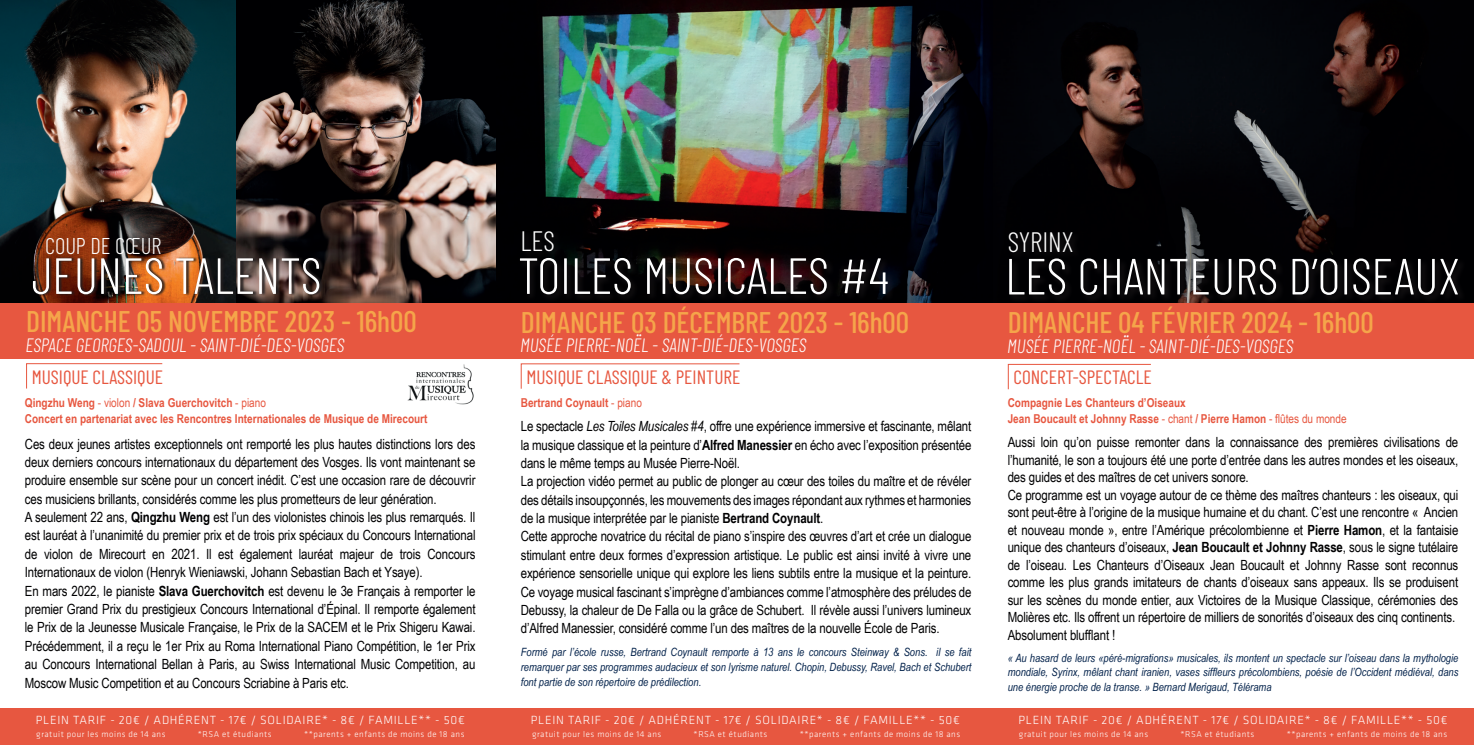
<style>
.page{position:relative;width:1474px;height:745px;background:#fff}
.page>*{position:absolute;margin:0;border:0;box-sizing:border-box;transform-origin:0 0}
.t1{font:300 50.75px "Barlow Condensed";color:#fff}
.t2{font:500 29.75px "Barlow Condensed";color:#f5a54a}
.t3{font:300 28px "Barlow Condensed";color:#fff}
.t4{font:300 22.75px "Barlow Condensed";color:#fff}
.t5{font:italic 300 19.25px "Barlow Condensed";color:#fff}
.t6{font:19.25px "Barlow Condensed";color:#e75740}
.t7{font:14px/18.4px "Arial Narrow";letter-spacing:-.01em;color:#000002}
.t8{font:700 12.25px/15.8px "Arial Narrow";color:#e75740}
.t9{font:300 12.25px "Klavika";letter-spacing:.06em;color:#fff}
.t10{font:italic 11.38px/14.9px "Arial Narrow";color:#03224b;text-align:justify}
.t11{font:300 8.75px "Klavika";letter-spacing:.06em;color:#fff}
.s1{font-weight:400}
.s2{font-weight:700}
.s3{font-style:italic}
</style>
<div class="page">
<img style="left:235px;top:0;width:261px;height:303px">
<img style="left:0;top:0;width:235px;height:303px">
<img style="left:992px;top:0;width:481px;height:303px">
<img style="left:496px;top:0;width:473px;height:303px">
<img style="left:824px;top:0;width:168px;height:302px">
<div style="left:0;top:303px;width:1473px;height:55px;background:#e75740"></div>
<div style="left:0;top:708px;width:1473px;height:36px;background:#e75740"></div>
<svg style="left:26px;top:363px;width:137px;height:26px"></svg>
<img style="left:33px;top:256px;width:291px;height:40px">
<svg style="left:520px;top:363px;width:220px;height:26px"></svg>
<div style="left:518px;top:257px;width:378px;height:46px;background:#231f20;opacity:.75"></div>
<div style="left:521px;top:229px;width:41px;height:30px;background:#030305"></div>
<svg style="left:1007px;top:363px;width:144px;height:27px"></svg>
<div style="left:1007px;top:257px;width:459px;height:46px;background:#050406"></div>
<div style="left:1007px;top:230px;width:74px;height:30px;background:#050406"></div>
<img style="left:407px;top:364px;width:67px;height:41px">
<h3 class="t4" style="left:45px;top:229px;width:118px">COUP DE CŒUR</h3>
<h1 class="t1" style="left:32px;top:239px;width:291px">JEUNES TALENTS</h1>
<h2 class="t2" style="left:26px;top:300px;width:392px">DIMANCHE 05 NOVEMBRE 2023 - 16h00</h2>
<h3 class="t5" style="left:26px;top:331px;width:320px">ESPACE GEORGES-SADOUL - SAINT-DIÉ-DES-VOSGES</h3>
<h3 class="t6" style="left:32px;top:362px;width:133px">MUSIQUE CLASSIQUE</h3>
<p class="t8" style="left:25px;top:394px;width:404px">Qingzhu Weng <span class="s1">- violon</span> / Slava Guerchovitch <span class="s1">- piano<br></span>Concert en partenariat avec les Rencontres Internationales de Musique de Mirecourt</p>
<p class="t7" style="left:25px;top:433px;width:452px">Ces deux jeunes artistes exceptionnels ont remporté les plus hautes distinctions lors des deux derniers concours internationaux du département des Vosges. Ils vont maintenant se produire ensemble sur scène pour un concert inédit. C’est une occasion rare de découvrir ces musiciens brillants, considérés comme les plus prometteurs de leur génération.<br>A seulement 22 ans, <span class="s2">Qingzhu Weng</span> est l’un des violonistes chinois les plus remarqués. Il est lauréat à l’unanimité du premier prix et de trois prix spéciaux du Concours International de violon de Mirecourt en 2021. Il est également lauréat majeur de trois Concours Internationaux de violon (Henryk Wieniawski, Johann Sebastian Bach et Ysaye).<br>En mars 2022, le pianiste <span class="s2">Slava Guerchovitch</span> est devenu le 3e Français à remporter le premier Grand Prix du prestigieux Concours International d’Épinal. Il remporte également le Prix de la Jeunesse Musicale Française, le Prix de la SACEM et le Prix Shigeru Kawai.<br>Précédemment, il a reçu le 1er Prix au Roma International Piano Compétition, le 1er Prix au Concours International Bellan à Paris, au Swiss International Music Competition, au Moscow Music Competition et au Concours Scriabine à Paris etc.</p>
<h3 class="t3" style="left:520px;top:221px;width:36px">LES</h3>
<h1 class="t1" style="left:518px;top:239px;width:372px">TOILES MUSICALES #4</h1>
<h2 class="t2" style="left:521px;top:300px;width:390px">DIMANCHE 03 DÉCEMBRE 2023 - 16h00</h2>
<h3 class="t5" style="left:520px;top:331px;width:288px">MUSÉE PIERRE-NOËL - SAINT-DIÉ-DES-VOSGES</h3>
<h3 class="t6" style="left:526px;top:363px;width:215px">MUSIQUE CLASSIQUE &amp; PEINTURE</h3>
<p class="t8" style="left:521px;top:394px;width:123px">Bertrand Coynault <span class="s1">- piano</span></p>
<p class="t7" style="left:521px;top:416px;width:452px">Le spectacle <span class="s3">Les Toiles Musicales #4</span>, offre une expérience immersive et fascinante, mêlant la musique classique et la peinture d’<span class="s2">Alfred Manessier</span> en écho avec l’exposition présentée dans le même temps au Musée Pierre-Noël.<br>La projection vidéo permet au public de plonger au cœur des toiles du maître et de révéler des détails insoupçonnés, les mouvements des images répondant aux rythmes et harmonies de la musique interprétée par le pianiste <span class="s2">Bertrand Coynault</span>.<br>Cette approche novatrice du récital de piano s’inspire des œuvres d’art et crée un dialogue stimulant entre deux formes d’expression artistique. Le public est ainsi invité à vivre une expérience sensorielle unique qui explore les liens subtils entre la musique et la peinture.<br>Ce voyage musical fascinant s’imprègne d’ambiances comme l’atmosphère des préludes de Debussy, la chaleur de De Falla ou la grâce de Schubert. Il révèle aussi l’univers lumineux d’Alfred Manessier, considéré comme l’un des maîtres de la nouvelle École de Paris.</p>
<p class="t10" style="left:521px;top:643px;width:452px">Formé par l’école russe, Bertrand Coynault remporte à 13 ans le concours Steinway &amp; Sons. il se fait remarquer par ses programmes audacieux et son lyrisme naturel. Chopin, Debussy, Ravel, Bach et Schubert font partie de son répertoire de prédilection.</p>
<h3 class="t3" style="left:1007px;top:222px;width:68px">SYRINX</h3>
<h1 class="t1" style="left:1005px;top:240px;width:456px">LES CHANTEURS D’OISEAUX</h1>
<h2 class="t2" style="left:1007px;top:301px;width:367px">DIMANCHE 04 FÉVRIER 2024 - 16h00</h2>
<h3 class="t5" style="left:1007px;top:331px;width:288px">MUSÉE PIERRE-NOËL - SAINT-DIÉ-DES-VOSGES</h3>
<h3 class="t6" style="left:1013px;top:363px;width:140px">CONCERT-SPECTACLE</h3>
<p class="t8" style="left:1007px;top:394px;width:340px">Compagnie Les Chanteurs d’Oiseaux<br>Jean Boucault et Johnny Rasse <span class="s1">- chant</span> / Pierre Hamon <span class="s1">- flûtes du monde</span></p>
<p class="t7" style="left:1007px;top:433px;width:452px;line-height:17.5px">Aussi loin qu’on puisse remonter dans la connaissance des premières civilisations de l’humanité, le son a toujours été une porte d’entrée dans les autres mondes et les oiseaux, des guides et des maîtres de cet univers sonore.<br>Ce programme est un voyage autour de ce thème des maîtres chanteurs : les oiseaux, qui sont peut-être à l’origine de la musique humaine et du chant. C’est une rencontre « Ancien et nouveau monde », entre l’Amérique précolombienne et <span class="s2">Pierre Hamon</span>, et la fantaisie unique des chanteurs d’oiseaux, <span class="s2">Jean Boucault et Johnny Rasse</span>, sous le signe tutélaire de l’oiseau. Les Chanteurs d’Oiseaux Jean Boucault et Johnny Rasse sont reconnus comme les plus grands imitateurs de chants d’oiseaux sans appeaux. Ils se produisent sur les scènes du monde entier, aux Victoires de la Musique Classique, cérémonies des Molières etc. Ils offrent un répertoire de milliers de sonorités d’oiseaux des cinq continents.<br>Absolument blufflant !</p>
<p class="t10" style="left:1007px;top:649px;width:452px">« Au hasard de leurs «péré-migrations» musicales, ils montent un spectacle sur l’oiseau dans la mythologie mondiale, Syrinx, mêlant chant iranien, vases siffleurs précolombiens, poésie de l’Occident médiéval, dans une énergie proche de la transe. » Bernard Merigaud, Télérama</p>
<p class="t9" style="left:36px;top:713px;width:430px">PLEIN TARIF - 20€ / ADHÉRENT - 17€ / SOLIDAIRE* - 8€ / FAMILLE** - 50€</p>
<p class="t9" style="left:531px;top:712px;width:430px">PLEIN TARIF - 20€ / ADHÉRENT - 17€ / SOLIDAIRE* - 8€ / FAMILLE** - 50€</p>
<p class="t9" style="left:1018px;top:712px;width:430px">PLEIN TARIF - 20€ / ADHÉRENT - 17€ / SOLIDAIRE* - 8€ / FAMILLE** - 50€</p>
<p class="t11" style="left:36px;top:729px;width:131px">gratuit pour les moins de 14 ans</p>
<p class="t11" style="left:198px;top:729px;width:75px">*RSA et étudiants</p>
<p class="t11" style="left:304px;top:729px;width:162px">**parents + enfants de moins de 18 ans</p>
<p class="t11" style="left:532px;top:729px;width:131px">gratuit pour les moins de 14 ans</p>
<p class="t11" style="left:693px;top:729px;width:75px">*RSA et étudiants</p>
<p class="t11" style="left:799px;top:729px;width:162px">**parents + enfants de moins de 18 ans</p>
<p class="t11" style="left:1019px;top:729px;width:131px">gratuit pour les moins de 14 ans</p>
<p class="t11" style="left:1180px;top:729px;width:75px">*RSA et étudiants</p>
<p class="t11" style="left:1286px;top:729px;width:162px">**parents + enfants de moins de 18 ans</p>
</div>
